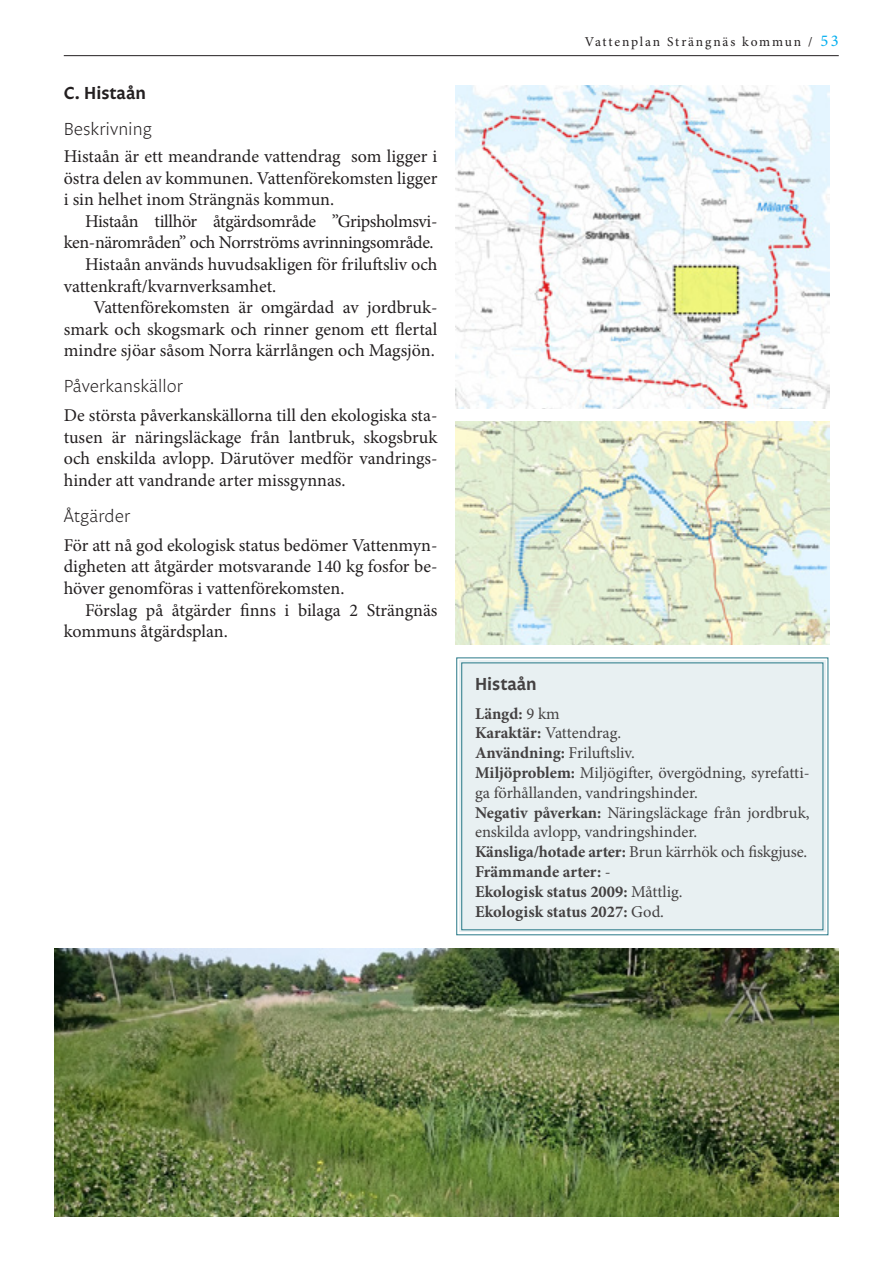
<style>
.page{position:relative;width:893px;height:1263px;background:#fff}
.page>*{position:absolute;margin:0;border:0;box-sizing:border-box;transform-origin:0 0}
.Brödtext_1{font:18px/21.6px "Minion Pro";letter-spacing:-.005em;color:#231f20;text-align:justify}
.Brödtext_2{font:18px/21.6px "Minion Pro";letter-spacing:-.01em;color:#231f20}
.Underrubrik_bilagor{font:300 18px "Legato OT";color:#231f20}
.Rubrik_2{font:600 18px "Legato OT";color:#231f20}
.t1{font:16.5px/19.8px "Minion Pro";color:#231f20}
.t2{font:13.5px "Minion Pro";letter-spacing:.135em;color:#231f20}
.s1{font-size:16.5px;color:#00aeef}
.s2{font-weight:700}
</style>
<div class="page">
<hr style="left:64px;top:55px;width:775px;height:1px;background:#231f20">
<img style="left:54px;top:949px;width:785px;height:267px">
<img style="left:455px;top:422px;width:374px;height:222px">
<img style="left:455px;top:85px;width:374px;height:323px">
<div style="left:456px;top:657px;width:373px;height:279px;background:#e8f0f2"></div>
<p class="Rubrik_2" style="left:64px;top:82px;width:84px">C. Histaån</p>
<p class="Underrubrik_bilagor" style="left:64px;top:119px;width:90px">Beskrivning</p>
<p class="Brödtext_1" style="left:64px;top:146px;width:375px">Histaån är ett meandrande vattendrag som ligger i östra delen av kommunen. Vattenförekomsten ligger i sin helhet inom Strängnäs kommun.</p>
<p class="Brödtext_2" style="left:64px;top:210px;width:375px;text-align:right">Histaån tillhör åtgärdsområde ”Gripsholmsvi&shy;ken-närområden” och Norrströms avrinningsområde.</p>
<p class="Brödtext_2" style="left:64px;top:254px;width:375px;text-indent:21px">Histaån används huvudsakligen för friluftsliv och vattenkraft/kvarnverksamhet.</p>
<p class="Brödtext_2" style="left:64px;top:297px;width:375px;text-align:justify;text-indent:30px">Vattenförekomsten är omgärdad av jordbruk&shy;smark och skogsmark och rinner genom ett flertal mindre sjöar såsom Norra kärrlången och Magsjön.</p>
<p class="Underrubrik_bilagor" style="left:64px;top:376px;width:121px">Påverkanskällor</p>
<p class="Brödtext_1" style="left:64px;top:405px;width:375px">De största påverkanskällorna till den ekologiska sta&shy;tusen är näringsläckage från lantbruk, skogsbruk och enskilda avlopp. Därutöver medför vandrings&shy;hinder att vandrande arter missgynnas.</p>
<p class="Underrubrik_bilagor" style="left:64px;top:506px;width:68px">Åtgärder</p>
<p class="Brödtext_1" style="left:64px;top:534px;width:375px">För att nå god ekologisk status bedömer Vattenmyn&shy;digheten att åtgärder motsvarande 140 kg fosfor be&shy;höver genomföras i vattenförekomsten.</p>
<p class="Brödtext_2" style="left:64px;top:599px;width:375px;text-indent:21px">Förslag på åtgärder finns i bilaga 2 Strängnäs kommuns åtgärdsplan.</p>
<p class="t2" style="left:585px;top:33px;width:255px">Vattenplan Strängnäs kommun / <span class="s1">53</span></p>
<p class="Rubrik_2" style="left:475px;top:673px;width:63px">Histaån</p>
<p class="t1" style="left:475px;top:703px;width:336px"><span class="s2">Längd:</span> 9 km<br><span class="s2">Karaktär:</span> Vattendrag.<br><span class="s2">Användning:</span> Friluftsliv.<br><span class="s2">Miljöproblem:</span> Miljögifter, övergödning, syrefatti&shy;ga förhållanden, vandringshinder.<br><span class="s2">Negativ påverkan:</span> Näringsläckage från jordbruk, enskilda avlopp, vandringshinder.<br><span class="s2">Känsliga/hotade arter:</span> Brun kärrhök och fiskgjuse.<br><span class="s2">Främmande arter:</span> -<br><span class="s2">Ekologisk status 2009:</span> Måttlig.<br><span class="s2">Ekologisk status 2027:</span> God.</p>
</div>
